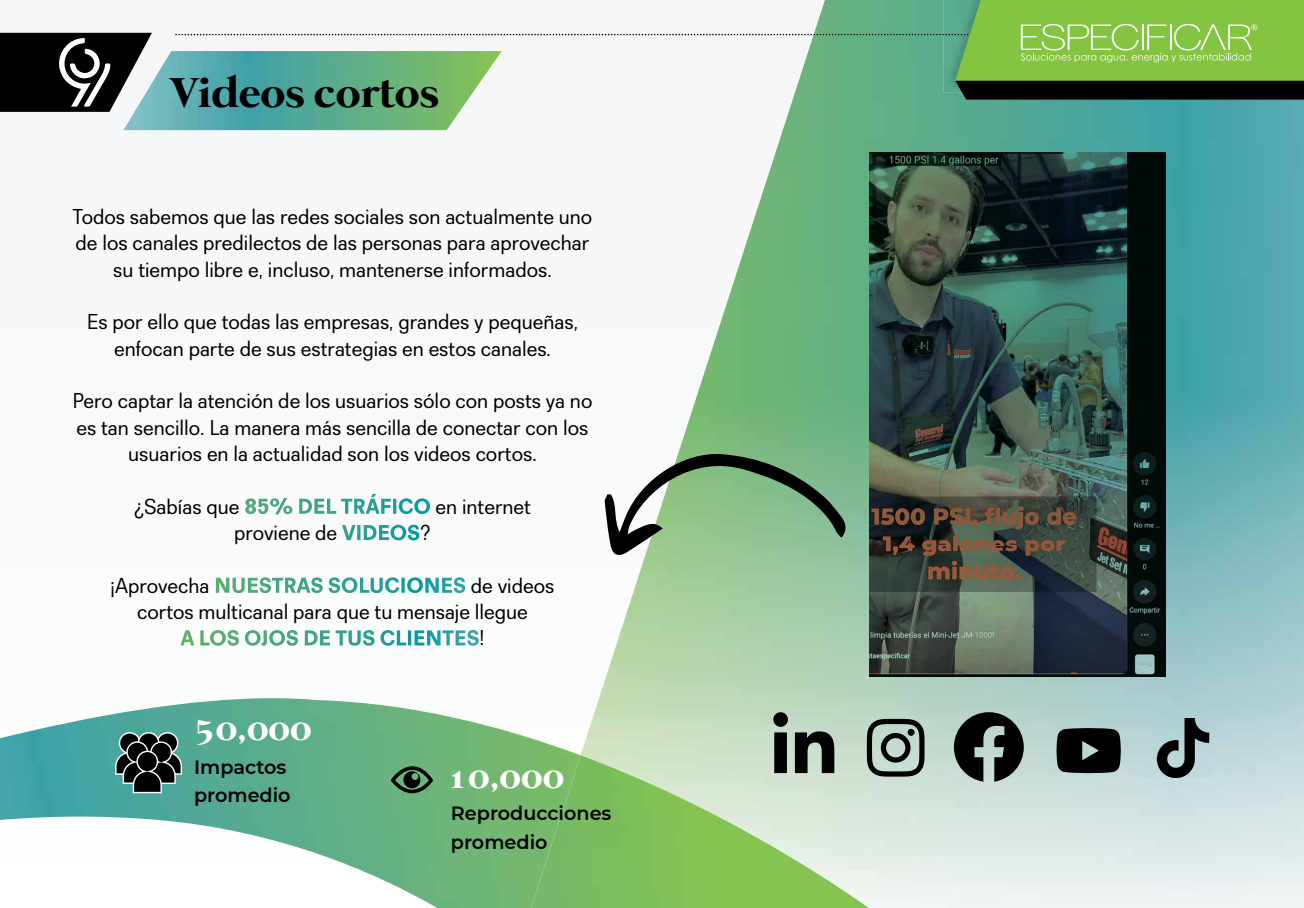
<style>
.page{position:relative;width:1304px;height:908px;background:#fff}
.page>*{position:absolute;margin:0;border:0;box-sizing:border-box;transform-origin:0 0}
.t1{font:700 43px "Mermaid";color:#000;scale:1.11 1}
.t2{font:700 35.2px "Mermaid";color:#fff;scale:1.11 1}
.t3{font:21.4px/26.4px "Recta";color:#000;text-align:center}
.t4{font:600 19.2px/28.4px "Montserrat";color:#000}
.s1{font-weight:800;color:#fff}
</style>
<div class="page">
<img style="left:581px;top:100px;width:723px;height:807px">
<img style="left:123px;top:51px;width:345px;height:79px">
<img style="left:869px;top:153px;width:296px;height:523px">
<svg style="left:604px;top:451px;width:244px;height:106px"></svg>
<svg style="left:0;top:33px;width:152px;height:79px"></svg>
<svg style="left:954px;top:711px;width:70px;height:70px;background:#4b5551"></svg>
<svg style="left:867px;top:718px;width:57px;height:58px;background:#748179"></svg>
<svg style="left:908px;top:728px;width:7px;height:7px"></svg>
<svg style="left:1056px;top:727px;width:65px;height:45px;background:#191d1d"></svg>
<svg style="left:795px;top:731px;width:39px;height:24px"></svg>
<svg style="left:774px;top:732px;width:13px;height:23px"></svg>
<div style="left:773px;top:711px;width:15px;height:15px;background:#000;border-radius:50%"></div>
<img style="left:1154px;top:718px;width:58px;height:58px">
<img style="left:0;top:698px;width:581px;height:209px">
<img style="left:531px;top:755px;width:338px;height:152px">
<svg style="left:391px;top:766px;width:42px;height:26px"></svg>
<svg style="left:115px;top:731px;width:67px;height:61px;background:#384b49"></svg>
<svg style="left:175px;top:0;width:1129px;height:100px"></svg>
<h1 class="t1" style="left:170px;top:68px;width:244px">Videos cortos</h1>
<p class="t3" style="left:73px;top:203px;width:521px">Todos sabemos que las redes sociales son actualmente uno de los canales predilectos de las personas para aprovechar su tiempo libre e, incluso, mantenerse informados.</p>
<p class="t3" style="left:87px;top:309px;width:493px">Es por ello que todas las empresas, grandes y pequeñas, enfocan parte de sus estrategias en estos canales.</p>
<p class="t3" style="left:73px;top:387px;width:521px">Pero captar la atención de los usuarios sólo con posts ya no es tan sencillo. La manera más sencilla de conectar con los usuarios en la actualidad son los videos cortos.</p>
<p class="t3" style="left:134px;top:493px;width:399px">¿Sabías que <span class="s1">85% DEL TRÁFICO</span> en internet proviene de <span class="s1">VIDEOS</span>?</p>
<p class="t3" style="left:111px;top:572px;width:445px">¡Aprovecha <span class="s1">NUESTRAS SOLUCIONES</span> de videos cortos multicanal para que tu mensaje llegue<br><span class="s1">A LOS OJOS DE TUS CLIENTES</span>!</p>
<h2 class="t2" style="left:194px;top:708px;width:107px">50,000</h2>
<p class="t4" style="left:194px;top:751px;width:98px">Impactos promedio</p>
<h2 class="t2" style="left:447px;top:755px;width:107px">10,000</h2>
<p class="t4" style="left:451px;top:798px;width:162px">Reproducciones promedio</p>
</div>
